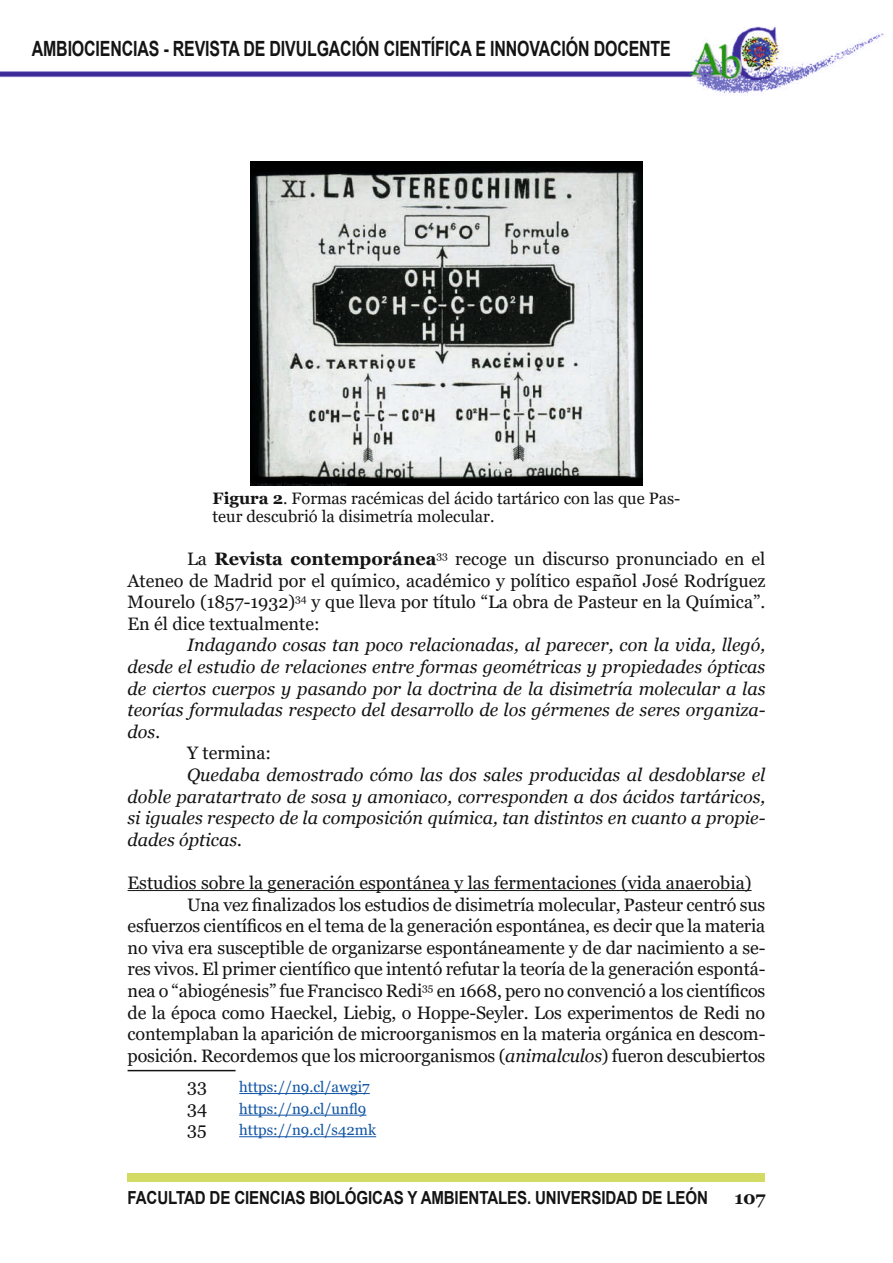
<style>
.page{position:relative;width:893px;height:1263px;background:#fff}
.page>*{position:absolute;margin:0;border:0;box-sizing:border-box;transform-origin:0 0}
.t1{font:700 21px "Arial";letter-spacing:-.01em;color:#131413;scale:.76 1}
.t2{font:18px/21.6px "Georgia";letter-spacing:-.01em;color:#131413;text-align:justify}
.t3{font:italic 18px/21.6px "Georgia";color:#131413;text-align:justify}
.t4{font:700 18px "Arial";letter-spacing:-.01em;color:#131413;scale:.84 1}
.t5{font:700 18px "Georgia";color:#131413}
.t6{font:16.5px/18px "Georgia";color:#131413}
.t7{font:15px "Georgia";color:#1054a4}
.s1{font-weight:700}
.s2{font-style:italic}
</style>
<div class="page">
<img style="left:0;top:26px;width:884px;height:70px">
<div style="left:128px;top:1174px;width:637px;height:8px;background:#d4db64"></div>
<hr style="left:128px;top:890px;width:624px;height:1px;background:#131413">
<img style="left:251px;top:162px;width:391px;height:324px">
<hr style="left:128px;top:1070px;width:108px;height:1px;background:#131413">
<hr style="left:239px;top:1093px;width:131px;height:1px;background:#1054a4">
<hr style="left:239px;top:1115px;width:127px;height:1px;background:#1054a4">
<hr style="left:239px;top:1136px;width:137px;height:1px;background:#1054a4">
<p class="t1" style="left:32px;top:34px;width:842px">AMBIOCIENCIAS - REVISTA DE DIVULGACIÓN CIENTÍFICA E INNOVACIÓN DOCENTE</p>
<p class="t6" style="left:213px;top:489px;width:469px"><span class="s1">Figura 2</span>. Formas racémicas del ácido tartárico con las que Pas&shy;teur descubrió la disimetría molecular.</p>
<p class="t2" style="left:128px;top:548px;width:639px;text-indent:60px">La <span class="s1">Revista contemporánea</span><sup>33</sup> recoge un discurso pronunciado en el Ateneo de Madrid por el químico, académico y político español José Rodríguez Mourelo (1857-1932)<sup>34</sup> y que lleva por título “La obra de Pasteur en la Química”.<br>En él dice textualmente:</p>
<p class="t3" style="left:128px;top:634px;width:639px;text-indent:60px">Indagando cosas tan poco relacionadas, al parecer, con la vida, llegó, desde el estudio de relaciones entre formas geométricas y propiedades ópticas de ciertos cuerpos y pasando por la doctrina de la disimetría molecular a las teorías formuladas respecto del desarrollo de los gérmenes de seres organiza&shy;dos.</p>
<p class="t2" style="left:187px;top:743px;width:86px">Y termina:</p>
<p class="t3" style="left:128px;top:764px;width:639px;text-indent:60px">Quedaba demostrado cómo las dos sales producidas al desdoblarse el doble paratartrato de sosa y amoniaco, corresponden a dos ácidos tartáricos, si iguales respecto de la composición química, tan distintos en cuanto a propie&shy;dades ópticas.</p>
<p class="t2" style="left:128px;top:872px;width:625px">Estudios sobre la generación espontánea y las fermentaciones (vida anaerobia)</p>
<p class="t2" style="left:187px;top:894px;width:580px">Una vez finalizados los estudios de disimetría molecular, Pasteur centró sus</p>
<p class="t2" style="left:128px;top:915px;width:639px">esfuerzos científicos en el tema de la generación espontánea, es decir que la materia</p>
<p class="t2" style="left:128px;top:937px;width:639px">no viva era susceptible de organizarse espontáneamente y de dar nacimiento a se-</p>
<p class="t2" style="left:128px;top:959px;width:639px">res vivos. El primer científico que intentó refutar la teoría de la generación espontá-</p>
<p class="t2" style="left:128px;top:980px;width:639px">nea o “abiogénesis” fue Francisco Redi<sup>35</sup> en 1668, pero no convenció a los científicos</p>
<p class="t2" style="left:128px;top:1002px;width:639px">de la época como Haeckel, Liebig, o Hoppe-Seyler. Los experimentos de Redi no</p>
<p class="t2" style="left:128px;top:1023px;width:639px">contemplaban la aparición de microorganismos en la materia orgánica en descom-</p>
<p class="t2" style="left:128px;top:1045px;width:639px">posición. Recordemos que los microorganismos (<span class="s2">animalculos</span>) fueron descubiertos</p>
<p class="t2" style="left:187px;top:1075px;width:21px">33</p>
<p class="t7" style="left:239px;top:1078px;width:132px">https://n9.cl/awgi7</p>
<p class="t2" style="left:187px;top:1097px;width:22px">34</p>
<p class="t7" style="left:239px;top:1099px;width:129px">https://n9.cl/unfl9</p>
<p class="t2" style="left:187px;top:1119px;width:21px">35</p>
<p class="t7" style="left:239px;top:1121px;width:139px">https://n9.cl/s42mk</p>
<p class="t4" style="left:128px;top:1185px;width:692px">FACULTAD DE CIENCIAS BIOLÓGICAS Y AMBIENTALES. UNIVERSIDAD DE LEÓN</p>
<p class="t5" style="left:734px;top:1186px;width:33px">107</p>
</div>
